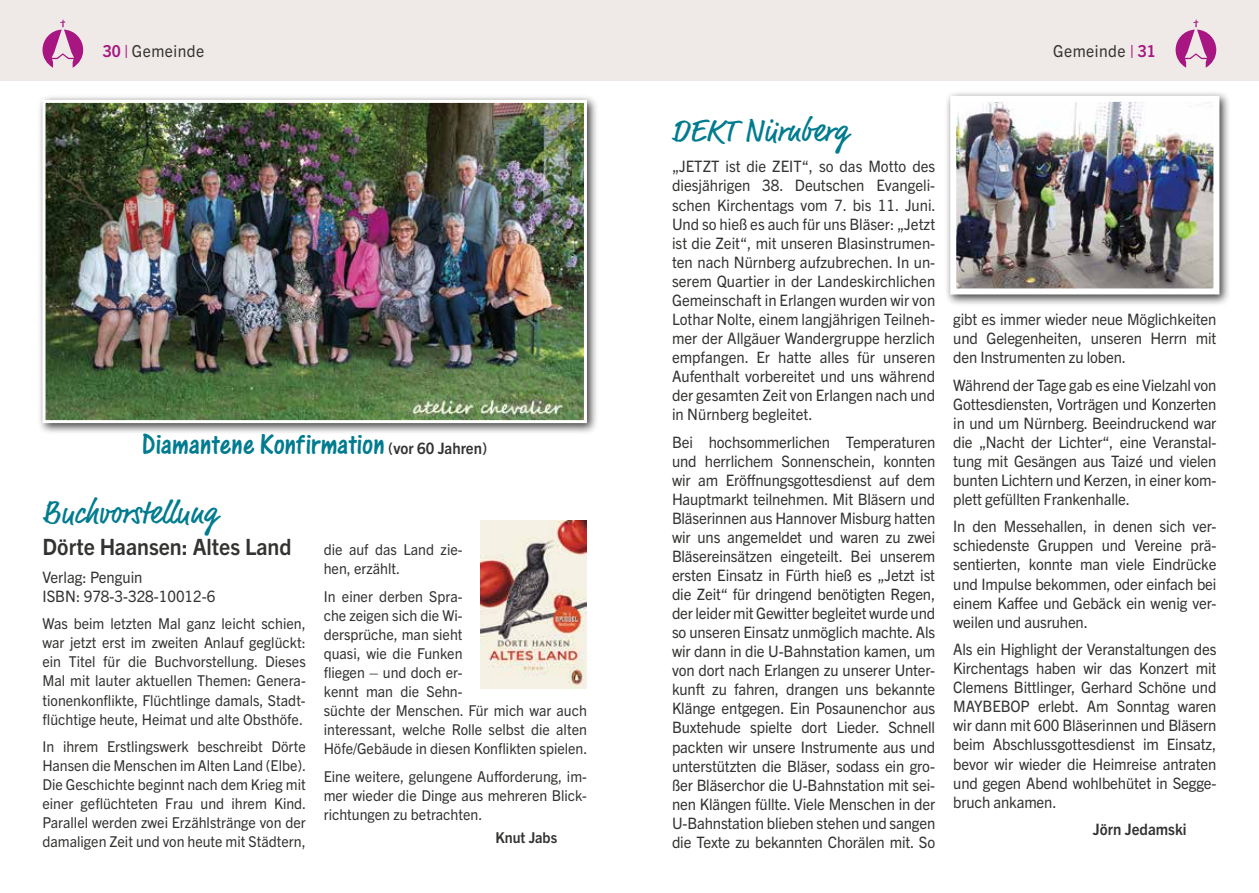
<style>
.page{position:relative;width:1259px;height:893px;background:#fff}
.page>*{position:absolute;margin:0;border:0;box-sizing:border-box;transform-origin:0 0}
.t1{font:32.25px "Market Pro";color:#007b8f}
.t2{font:30px "One Stroke Script Let Plain";color:#007b8f;scale:.95 1}
.t3{font:700 22.5px "Trade Gothic Next LT Pro";color:#333332;scale:.95 1}
.t4{font:16.5px "Trade Gothic Next LT Pro";letter-spacing:.03em;color:#333332;scale:.95 1}
.t5{font:15.75px/19px "Trade Gothic Next LT Pro";letter-spacing:-.01em;color:#333332;text-align:justify;scale:.95 1}
.t6{font:700 15.75px "Trade Gothic Next LT Pro";color:#333332;scale:.95 1}
.t7{font:15px/19px "Trade Gothic Next LT Pro";color:#333332;text-align:justify;scale:.95 1}
.t8{font:700 15px "Trade Gothic Next LT Pro";color:#333332;scale:.95 1}
.s1{font-weight:700;color:#a71681}
.s2{font-family:"Trade Gothic Next LT Pro";font-weight:700;font-size:15.75px;color:#333332}
</style>
<div class="page">
<div style="left:0;top:0;width:1259px;height:81px;background:#efeae8"></div>
<svg style="left:43px;top:19px;width:40px;height:49px"></svg>
<svg style="left:1175px;top:19px;width:41px;height:49px"></svg>
<div style="left:944px;top:90px;width:287px;height:216px;background:#000;opacity:.75"></div>
<img style="left:957px;top:103px;width:255px;height:184px">
<div style="left:950px;top:96px;width:269px;height:198px;border:6px solid #fff"></div>
<img style="left:481px;top:521px;width:106px;height:168px">
<div style="left:37px;top:94px;width:562px;height:341px;background:#000;opacity:.75"></div>
<img style="left:47px;top:104px;width:536px;height:315px">
<div style="left:43px;top:100px;width:544px;height:323px;border:3px solid #fff"></div>
<p class="t4" style="left:103px;top:40px;width:108px"><span class="s1">30 |</span> Gemeinde</p>
<p class="t4" style="left:1053px;top:40px;width:110px">Gemeinde <span class="s1">| 31</span></p>
<h2 class="t2" style="left:142px;top:427px;width:364px">Diamantene Konfirmation <span class="s2">(vor 60 Jahren)</span></h2>
<h1 class="t1" style="left:43px;top:491px;width:177px">Buchvorstellung</h1>
<h3 class="t3" style="left:43px;top:531px;width:264px">Dörte Haansen: Altes Land</h3>
<p class="t5" style="left:43px;top:566px;width:183px">Verlag: Penguin<br>ISBN: 978-3-328-10012-6</p>
<p class="t7" style="left:43px;top:613px;width:279px">Was beim letzten Mal ganz leicht schien, war jetzt erst im zweiten Anlauf geglückt: ein Titel für die Buchvorstellung. Dieses Mal mit lauter aktuellen Themen: Genera&shy;tionenkonflikte, Flüchtlinge damals, Stadt&shy;flüchtige heute, Heimat und alte Obsthöfe.</p>
<p class="t7" style="left:43px;top:736px;width:279px">In ihrem Erstlingswerk beschreibt Dörte Hansen die Menschen im Alten Land (Elbe).<br>Die Geschichte beginnt nach dem Krieg mit einer geflüchteten Frau und ihrem Kind.<br>Parallel werden zwei Erzählstränge von der damaligen Zeit und von heute mit Städtern,</p>
<p class="t7" style="left:324px;top:539px;width:148px">die auf das Land zie&shy;hen, erzählt.</p>
<p class="t7" style="left:324px;top:586px;width:279px;text-align:left">In einer derben Spra-<br>che zeigen sich die Wi-<br>dersprüche, man sieht<br>quasi, wie die Funken<br>fliegen – und doch er-<br>kennt man die Sehn-<br>süchte der Menschen. Für mich war auch interessant, welche Rolle selbst die alten<br>Höfe/Gebäude in diesen Konflikten spielen.</p>
<p class="t7" style="left:324px;top:766px;width:278px">Eine weitere, gelungene Aufforderung, im&shy;mer wieder die Dinge aus mehreren Blick&shy;richtungen zu betrachten.</p>
<p class="t8" style="left:495px;top:827px;width:66px">Knut Jabs</p>
<h1 class="t1" style="left:672px;top:108px;width:178px">DEKT Nürnberg</h1>
<p class="t5" style="left:672px;top:156px;width:279px">„JETZT ist die ZEIT“, so das Motto des diesjährigen 38. Deutschen Evangeli&shy;schen Kirchentags vom 7. bis 11. Juni.<br>Und so hieß es auch für uns Bläser: „Jetzt ist die Zeit“, mit unseren Blasinstrumen&shy;ten nach Nürnberg aufzubrechen. In un&shy;serem Quartier in der Landeskirchlichen Gemeinschaft in Erlangen wurden wir von Lothar Nolte, einem langjährigen Teilneh&shy;mer der Allgäuer Wandergruppe herzlich empfangen. Er hatte alles für unseren Aufenthalt vorbereitet und uns während der gesamten Zeit von Erlangen nach und in Nürnberg begleitet.</p>
<p class="t5" style="left:672px;top:431px;width:279px">Bei hochsommerlichen Temperaturen und herrlichem Sonnenschein, konnten wir am Eröffnungsgottesdienst auf dem Hauptmarkt teilnehmen. Mit Bläsern und Bläserinnen aus Hannover Misburg hatten wir uns angemeldet und waren zu zwei Bläsereinsätzen eingeteilt. Bei unserem ersten Einsatz in Fürth hieß es „Jetzt ist die Zeit“ für dringend benötigten Regen, der leider mit Gewitter begleitet wurde und so unseren Einsatz unmöglich machte. Als wir dann in die U-Bahnstation kamen, um von dort nach Erlangen zu unserer Unter&shy;kunft zu fahren, drangen uns bekannte Klänge entgegen. Ein Posaunenchor aus Buxtehude spielte dort Lieder. Schnell packten wir unsere Instrumente aus und unterstützten die Bläser, sodass ein gro&shy;ßer Bläserchor die U-Bahnstation mit sei&shy;nen Klängen füllte. Viele Menschen in der U-Bahnstation blieben stehen und sangen die Texte zu bekannten Chorälen mit. So</p>
<p class="t5" style="left:953px;top:309px;width:278px">gibt es immer wieder neue Möglichkeiten und Gelegenheiten, unseren Herrn mit den Instrumenten zu loben.</p>
<p class="t5" style="left:953px;top:374px;width:279px">Während der Tage gab es eine Vielzahl von Gottesdiensten, Vorträgen und Konzerten in und um Nürnberg. Beeindruckend war die „Nacht der Lichter“, eine Veranstal&shy;tung mit Gesängen aus Taizé und vielen bunten Lichtern und Kerzen, in einer kom&shy;plett gefüllten Frankenhalle.</p>
<p class="t5" style="left:953px;top:516px;width:278px">In den Messehallen, in denen sich ver&shy;schiedenste Gruppen und Vereine prä&shy;sentierten, konnte man viele Eindrücke und Impulse bekommen, oder einfach bei einem Kaffee und Gebäck ein wenig ver&shy;weilen und ausruhen.</p>
<p class="t5" style="left:953px;top:639px;width:279px">Als ein Highlight der Veranstaltungen des Kirchentags haben wir das Konzert mit Clemens Bittlinger, Gerhard Schöne und MAYBEBOP erlebt. Am Sonntag waren wir dann mit 600 Bläserinnen und Bläsern beim Abschlussgottesdienst im Einsatz, bevor wir wieder die Heimreise antraten und gegen Abend wohlbehütet in Segge&shy;bruch ankamen.</p>
<p class="t6" style="left:1092px;top:818px;width:100px">Jörn Jedamski</p>
</div>
